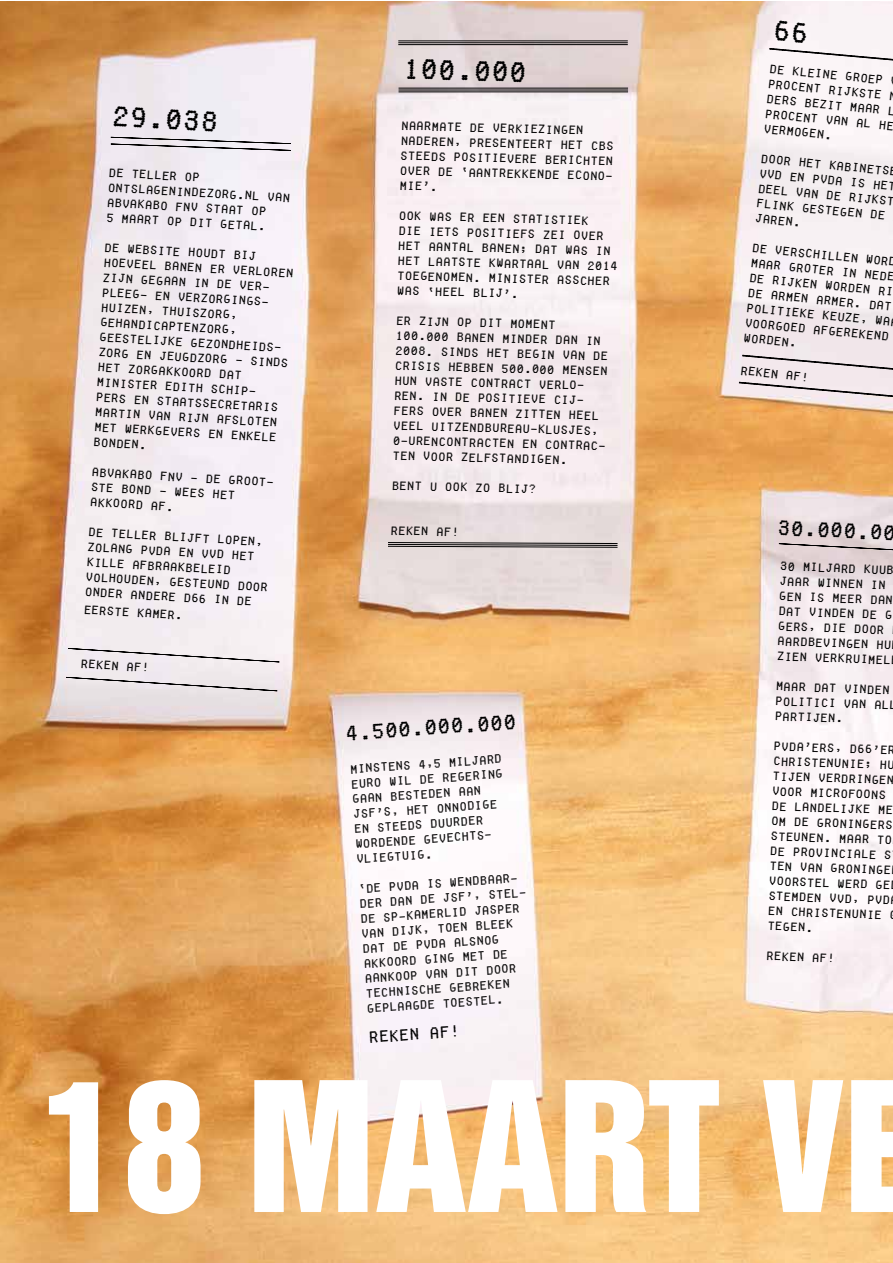
<style>
.page{position:relative;width:893px;height:1263px;background:#fff}
.page>*{position:absolute;margin:0;border:0;box-sizing:border-box;transform-origin:0 0}
.t1{font:165px "Helvetica Inserat LT Std";color:#fff}
.t2{font:26.25px "Fake Receipt";color:#000}
.t3{font:19.5px "Fake Receipt";color:#000}
.t4{font:15px "Fake Receipt";color:#000}
.t5{font:11.25px/15px "Fake Receipt";color:#000}
</style>
<div class="page">
<img style="left:0;top:1px;width:892px;height:1262px">
<svg style="left:68px;top:648px;width:211px;height:14px"></svg>
<svg style="left:66px;top:677px;width:211px;height:14px;background:#d5cfd2"></svg>
<svg style="left:111px;top:137px;width:180px;height:14px;background:#c1bdc2"></svg>
<hr style="left:398px;top:41px;width:230px;height:1px;background:#000">
<hr style="left:398px;top:42px;width:230px;height:1px;background:#000">
<hr style="left:398px;top:44px;width:230px;height:1px;background:#000">
<svg style="left:387px;top:542px;width:231px;height:6px"></svg>
<hr style="left:399px;top:88px;width:229px;height:1px;background:#000">
<hr style="left:399px;top:90px;width:229px;height:1px;background:#000">
<hr style="left:399px;top:91px;width:229px;height:1px;background:#000">
<svg style="left:742px;top:354px;width:150px;height:21px;background:#ded4d7"></svg>
<svg style="left:739px;top:381px;width:153px;height:21px;background:#ddd1d0"></svg>
<svg style="left:779px;top:543px;width:113px;height:11px"></svg>
<svg style="left:769px;top:20px;width:123px;height:48px"></svg>
<h2 class="t2" style="left:113px;top:101px;width:108px;rotate:3deg">29.038</h2>
<p class="t5" style="left:109px;top:165px;width:184px;rotate:3deg">De teller op ontslagenindezorg.nl van<br>Abvakabo FNV staat op<br>5 maart op dit getal.</p>
<p class="t5" style="left:104px;top:240px;width:192px;rotate:3deg">De website houdt bij hoeveel banen er verloren zijn gegaan in de ver&shy;pleeg- en verzorgings&shy;huizen, thuiszorg, gehandicaptenzorg, geestelijke gezondheids&shy;zorg en jeugdzorg - sinds het zorgakkoord dat<br>Minister Edith Schip&shy;pers en staatssecretaris<br>Martin van Rijn afsloten met werkgevers en enkele bonden.</p>
<p class="t5" style="left:92px;top:465px;width:182px;rotate:3deg">Abvakabo FNV - de groot&shy;ste bond - wees het akkoord af.</p>
<p class="t5" style="left:88px;top:525px;width:184px;rotate:3deg">De teller blijft lopen, zolang PvdA en VVD het kille afbraakbeleid volhouden, gesteund door onder andere D66 in de</p>
<p class="t5" style="left:84px;top:602px;width:100px;rotate:3deg">Eerste Kamer.</p>
<p class="t5" style="left:81px;top:656px;width:70px;rotate:3deg">REKEN AF!</p>
<h2 class="t2" style="left:403px;top:53px;width:126px;rotate:2deg">100.000</h2>
<p class="t5" style="left:401px;top:119px;width:215px;rotate:1deg">Naarmate de verkiezingen naderen, presenteert het CBS steeds positievere berichten over de ‘aantrekkende econo&shy;mie’.</p>
<p class="t5" style="left:398px;top:209px;width:222px;rotate:1deg">Ook was er een statistiek<br>die iets positiefs zei over het aantal banen; dat was in het laatste kwartaal van 2014 toegenomen. Minister Asscher was ‘heel blij’.</p>
<p class="t5" style="left:395px;top:314px;width:215px;rotate:1deg">Er zijn op dit moment<br>100.000 banen minder dan in<br>2008. Sinds het begin van de crisis hebben 500.000 mensen hun vaste contract verlo&shy;ren. In de positieve cij&shy;fers over banen zitten heel veel uitzendbureau-klusjes,<br>0-urencontracten en contrac&shy;ten voor zelfstandigen.</p>
<p class="t5" style="left:392px;top:479px;width:146px;rotate:1deg">Bent u ook zo blij?</p>
<p class="t5" style="left:391px;top:523px;width:70px;rotate:1deg">REKEN AF!</p>
<h3 class="t3" style="left:778px;top:516px;width:120px;rotate:3deg">30.000.00</h3>
<p class="t5" style="left:770px;top:62px;width:131px;rotate:5deg">De kleine groep procent rijkste ders bezit maar l procent van al he vermogen.</p>
<p class="t5" style="left:761px;top:152px;width:139px;rotate:5deg">Door het kabinets<br>VVD en PvdA is het deel van de rijkst flink gestegen de jaren.</p>
<p class="t5" style="left:752px;top:241px;width:147px;text-align:justify;rotate:5deg">De verschillen word maar groter in Nede de rijken worden ri de armen armer. Dat politieke keuze, wa voorgoed afgerekend worden.</p>
<p class="t5" style="left:741px;top:363px;width:70px;rotate:5deg">REKEN AF!</p>
<h3 class="t3" style="left:345px;top:722px;width:173px;rotate:-4deg">4.500.000.000</h3>
<p class="t5" style="left:350px;top:762px;width:154px;rotate:-4deg">Minstens 4,5 miljard euro wil de regering gaan besteden aan<br>JSF’s, het onnodige en steeds duurder wordende gevechts&shy;vliegtuig.</p>
<p class="t5" style="left:358px;top:881px;width:167px;rotate:-4deg">‘De PvdA is wendbaar&shy;der dan de JSF’, stel&shy;de SP-Kamerlid Jasper van Dijk, toen bleek dat de PvdA alsnog akkoord ging met de aankoop van dit door technische gebreken geplaagde toestel.</p>
<h3 class="t4" style="left:368px;top:1028px;width:93px;rotate:-4deg">REKEN AF!</h3>
<p class="t5" style="left:780px;top:559px;width:116px;rotate:2deg">30 miljard kuub jaar winnen in gen is meer dan<br>Dat vinden de G gers, die door aardbevingen hu zien verkruimel</p>
<p class="t5" style="left:776px;top:679px;width:116px;text-align:justify;rotate:2deg">Maar dat vinden politici van al partijen.</p>
<p class="t5" style="left:774px;top:739px;width:123px;rotate:2deg">PvdA’ers, D66’er<br>ChristenUnie; hu tijen verdringen voor microfoons de landelijke me om de Groningers steunen. Maar to de Provinciale S ten van Groninge voorstel werd ge stemden VVD, Pvd en ChristenUnie tegen.</p>
<p class="t5" style="left:767px;top:948px;width:70px;rotate:2deg">REKEN AF!</p>
<h1 class="t1" style="left:40px;top:1048px;width:888px">18 MAART VE</h1>
</div>
